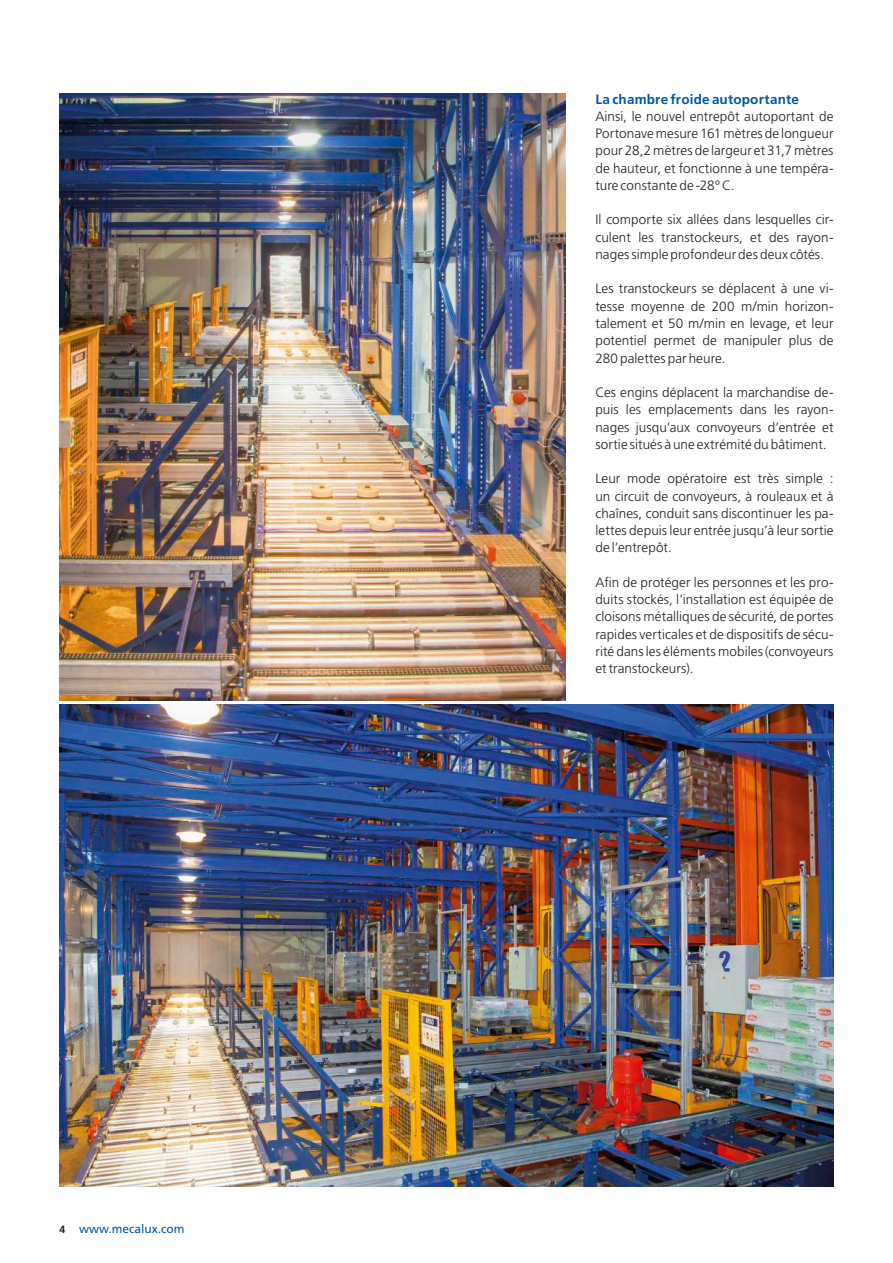
<style>
.page{position:relative;width:893px;height:1263px;background:#fff}
.page>*{position:absolute;margin:0;border:0;box-sizing:border-box;transform-origin:0 0}
.t1{font:300 13.5px/17.2px "Frutiger LT Std";letter-spacing:.005em;color:#231f20;text-align:justify}
.t2{font:700 13.5px "Frutiger LT Std";letter-spacing:.015em;color:#01579f}
.t3{font:12px "Frutiger LT Std";color:#01579f}
.s1{font-weight:700;font-size:10.5px;color:#231f20}
</style>
<div class="page">
<img style="left:60px;top:705px;width:773px;height:481px">
<img style="left:60px;top:94px;width:506px;height:607px">
<p class="t3" style="left:60px;top:1221px;width:126px"><span class="s1">4</span> www.mecalux.com</p>
<p class="t2" style="left:595px;top:91px;width:205px">La chambre froide autoportante</p>
<p class="t1" style="left:595px;top:108px;width:240px">Ainsi, le nouvel entrepôt autoportant de Portonave mesure 161 mètres de longueur pour 28,2 mètres de largeur et 31,7 mètres de hauteur, et fonctionne à une tempéra&shy;ture constante de -28º C.</p>
<p class="t1" style="left:595px;top:211px;width:240px">Il comporte six allées dans lesquelles cir&shy;culent les transtockeurs, et des rayon&shy;nages simple profondeur des deux côtés.</p>
<p class="t1" style="left:595px;top:280px;width:240px">Les transtockeurs se déplacent à une vi&shy;tesse moyenne de 200 m/min horizon&shy;talement et 50 m/min en levage, et leur potentiel permet de manipuler plus de 280 palettes par heure.</p>
<p class="t1" style="left:595px;top:384px;width:240px">Ces engins déplacent la marchandise de&shy;puis les emplacements dans les rayon&shy;nages jusqu’aux convoyeurs d’entrée et sortie situés à une extrémité du bâtiment.</p>
<p class="t1" style="left:595px;top:470px;width:240px">Leur mode opératoire est très simple : un circuit de convoyeurs, à rouleaux et à chaînes, conduit sans discontinuer les pa&shy;lettes depuis leur entrée jusqu’à leur sortie de l’entrepôt.</p>
<p class="t1" style="left:595px;top:574px;width:240px">Afin de protéger les personnes et les pro&shy;duits stockés, l’installation est équipée de cloisons métalliques de sécurité, de portes rapides verticales et de dispositifs de sécu&shy;rité dans les éléments mobiles (convoyeurs et transtockeurs).</p>
</div>
